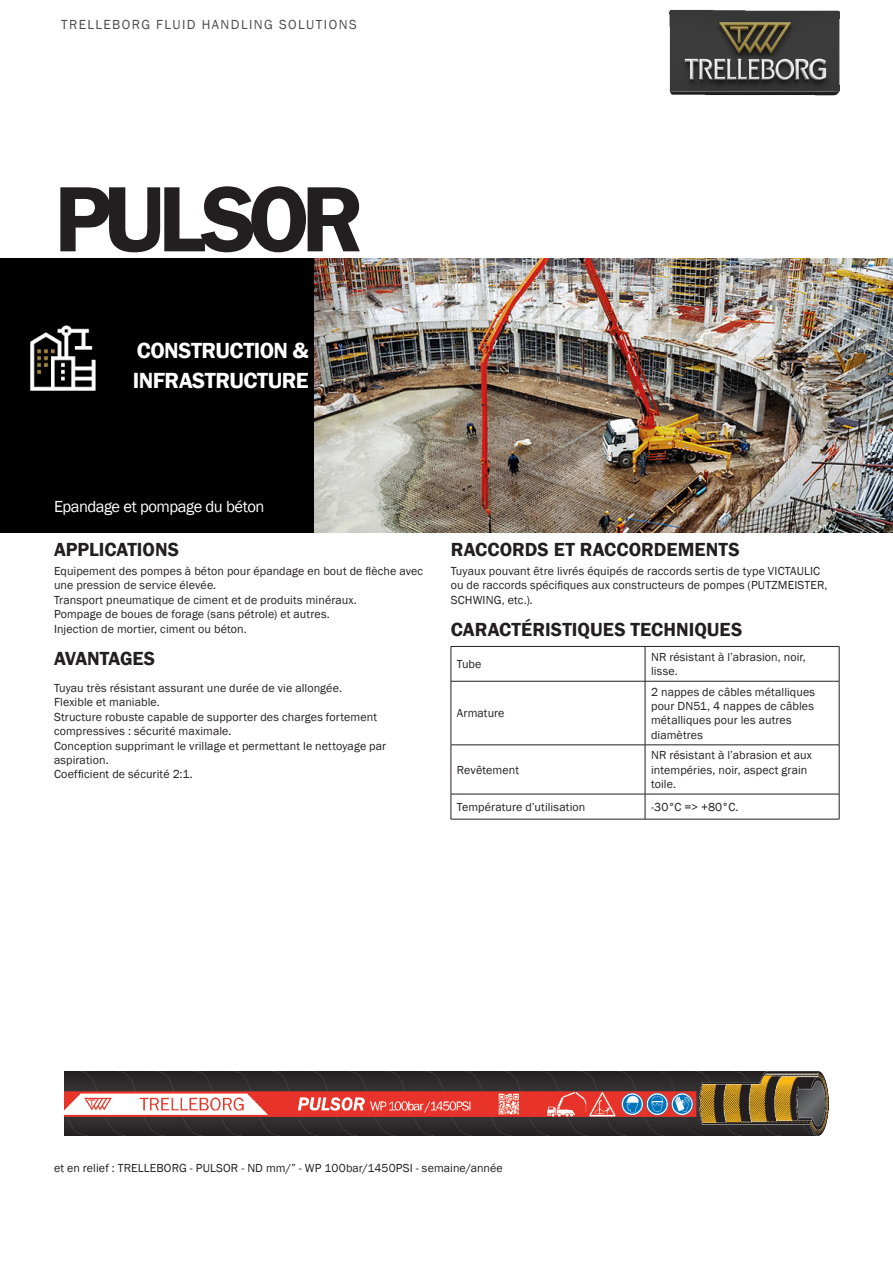
<style>
.page{position:relative;width:893px;height:1263px;background:#fff}
.page>*{position:absolute;margin:0;border:0;box-sizing:border-box;transform-origin:0 0}
._002_PRODUCT_NAME_1{font:600 96px "Franklin Gothic";letter-spacing:-.085em;color:#231f20}
._004_MARKET_SEGMENT{font:600 22.5px/30px "Franklin Gothic";letter-spacing:-.025em;color:#fff}
.Title_Bold{font:600 19.5px "Franklin Gothic";color:#231f20}
._005_APPLICATION{font:16.5px "Franklin Gothic";letter-spacing:-.03em;color:#fff}
.t1{font:13.5px "Franklin Gothic";letter-spacing:.105em;color:#231f20}
.Text_8_PT{font:12px/14.4px "Franklin Gothic";letter-spacing:.01em;color:#231f20}
._006_TITRE{font:12px/14.4px "Franklin Gothic";letter-spacing:.01em;color:#231f20}
.TableBody{font:12px/14.4px "Franklin Gothic";letter-spacing:.01em;color:#231f20}
</style>
<div class="page">
<div style="left:0;top:258px;width:315px;height:275px;background:#000"></div>
<img style="left:668px;top:9px;width:172px;height:87px">
<hr style="left:451px;top:646px;width:194px;height:1px;background:#231f20">
<hr style="left:451px;top:647px;width:1px;height:34px;background:#231f20">
<hr style="left:645px;top:646px;width:194px;height:1px;background:#231f20">
<hr style="left:645px;top:647px;width:1px;height:34px;background:#231f20">
<hr style="left:839px;top:647px;width:1px;height:34px;background:#231f20">
<hr style="left:451px;top:681px;width:194px;height:1px;background:#231f20">
<hr style="left:451px;top:681px;width:1px;height:64px;background:#231f20">
<hr style="left:645px;top:681px;width:194px;height:1px;background:#231f20">
<hr style="left:645px;top:681px;width:1px;height:64px;background:#231f20">
<hr style="left:839px;top:681px;width:1px;height:64px;background:#231f20">
<hr style="left:451px;top:745px;width:194px;height:1px;background:#231f20">
<hr style="left:451px;top:745px;width:1px;height:49px;background:#231f20">
<hr style="left:645px;top:745px;width:194px;height:1px;background:#231f20">
<hr style="left:645px;top:745px;width:1px;height:49px;background:#231f20">
<hr style="left:839px;top:745px;width:1px;height:49px;background:#231f20">
<hr style="left:451px;top:794px;width:194px;height:1px;background:#231f20">
<svg style="left:451px;top:794px;width:1px;height:25px"></svg>
<hr style="left:645px;top:794px;width:194px;height:1px;background:#231f20">
<svg style="left:645px;top:794px;width:1px;height:25px"></svg>
<svg style="left:839px;top:794px;width:1px;height:25px"></svg>
<hr style="left:451px;top:819px;width:194px;height:1px;background:#231f20">
<hr style="left:645px;top:819px;width:194px;height:1px;background:#231f20">
<img style="left:64px;top:1072px;width:764px;height:64px">
<img style="left:315px;top:258px;width:578px;height:275px">
<p class="t1" style="left:61px;top:16px;width:297px">TRELLEBORG FLUID HANDLING SOLUTIONS</p>
<p class="_002_PRODUCT_NAME_1" style="left:54px;top:160px;width:312px">PULSOR</p>
<p class="_004_MARKET_SEGMENT" style="left:133px;top:335px;width:177px">CONSTRUCTION &amp;<br>INFRASTRUCTURE</p>
<p class="_005_APPLICATION" style="left:54px;top:496px;width:212px">Epandage et pompage du béton</p>
<p class="Title_Bold" style="left:54px;top:538px;width:127px">APPLICATIONS</p>
<p class="Text_8_PT" style="left:54px;top:564px;width:371px">Equipement des pompes à béton pour épandage en bout de flèche avec une pression de service élevée.<br>Transport pneumatique de ciment et de produits minéraux.<br>Pompage de boues de forage (sans pétrole) et autres.<br>Injection de mortier, ciment ou béton.</p>
<p class="Title_Bold" style="left:54px;top:646px;width:103px">AVANTAGES</p>
<p class="_006_TITRE" style="left:54px;top:681px;width:334px">Tuyau très résistant assurant une durée de vie allongée.<br>Flexible et maniable.<br>Structure robuste capable de supporter des charges fortement compressives : sécurité maximale.<br>Conception supprimant le vrillage et permettant le nettoyage par aspiration.<br>Coefficient de sécurité 2:1.</p>
<p class="Title_Bold" style="left:451px;top:538px;width:290px">RACCORDS ET RACCORDEMENTS</p>
<p class="Text_8_PT" style="left:451px;top:564px;width:378px">Tuyaux pouvant être livrés équipés de raccords sertis de type VICTAULIC ou de raccords spécifiques aux constructeurs de pompes (PUTZMEISTER,<br>SCHWING, etc.).</p>
<p class="Title_Bold" style="left:451px;top:617px;width:293px">CARACTÉRISTIQUES TECHNIQUES</p>
<p class="TableBody" style="left:457px;top:657px;width:26px">Tube</p>
<p class="TableBody" style="left:651px;top:650px;width:156px">NR résistant à l’abrasion, noir, lisse.</p>
<p class="TableBody" style="left:457px;top:706px;width:49px">Armature</p>
<p class="TableBody" style="left:651px;top:685px;width:166px">2 nappes de câbles métalliques pour DN51, 4 nappes de câbles métalliques pour les autres diamètres</p>
<p class="TableBody" style="left:457px;top:763px;width:64px">Revêtement</p>
<p class="TableBody" style="left:651px;top:748px;width:162px">NR résistant à l’abrasion et aux intempéries, noir, aspect grain toile.</p>
<p class="TableBody" style="left:457px;top:800px;width:130px">Température d’utilisation</p>
<p class="TableBody" style="left:651px;top:800px;width:89px">-30°C =&gt; +80°C.</p>
<p class="Text_8_PT" style="left:54px;top:1161px;width:450px">et en relief : TRELLEBORG - PULSOR - ND mm/” - WP 100bar/1450PSI - semaine/année</p>
</div>
